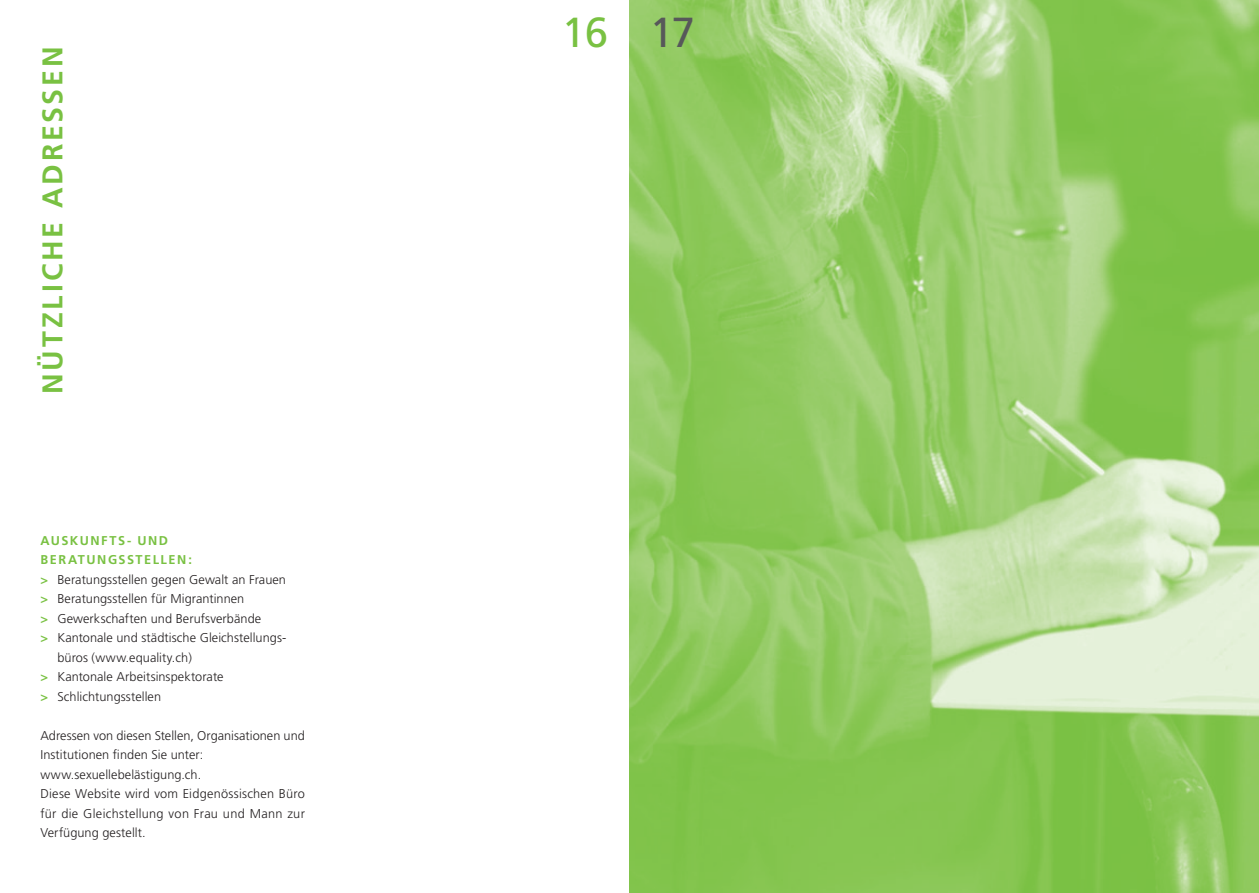
<style>
.page{position:relative;width:1259px;height:893px;background:#fff}
.page>*{position:absolute;margin:0;border:0;box-sizing:border-box;transform-origin:0 0}
.t1{font:42px "Frutiger";color:#79c142}
.t2{font:700 28.5px "Frutiger";letter-spacing:.105em;color:#79c142}
.t3{font:300 12.75px/19.5px "Frutiger";letter-spacing:.005em;color:#231f20}
.t4{font:700 12.75px "Frutiger";letter-spacing:.12em;color:#79c142}
.s1{font-weight:700;color:#79c142}
.s2{color:#57585a}
</style>
<div class="page">
<img style="left:629px;top:0;width:630px;height:893px">
<h2 class="t2" style="left:36px;top:394px;width:349px;rotate:-90deg">NÜTZLICHE ADRESSEN</h2>
<p class="t4" style="left:40px;top:533px;width:129px">AUSKUNF TS- UND</p>
<p class="t4" style="left:40px;top:552px;width:153px">BERATUNGSSTELLEN:</p>
<p class="t3" style="left:40px;top:569px;width:247px"><span class="s1">&gt;</span> Beratungsstellen gegen Gewalt an Frauen</p>
<p class="t3" style="left:40px;top:589px;width:205px"><span class="s1">&gt;</span> Beratungsstellen für Migrantinnen</p>
<p class="t3" style="left:40px;top:608px;width:222px"><span class="s1">&gt;</span> Gewerkschaften und Berufsverbände</p>
<p class="t3" style="left:40px;top:628px;width:247px"><span class="s1">&gt;</span> Kantonale und städtische Gleichstellungs-</p>
<p class="t3" style="left:57px;top:647px;width:136px">büros (www.equality.ch)</p>
<p class="t3" style="left:40px;top:667px;width:185px"><span class="s1">&gt;</span> Kantonale Arbeitsinspektorate</p>
<p class="t3" style="left:40px;top:686px;width:122px"><span class="s1">&gt;</span> Schlichtungsstellen</p>
<p class="t3" style="left:40px;top:725px;width:266px">Adressen von diesen Stellen, Organisationen und Institutionen finden Sie unter: www.sexuellebelästigung.ch.<br>Diese Website wird vom Eidgenössischen Büro für die Gleichstellung von Frau und Mann zur Verfügung gestellt.</p>
<h1 class="t1" style="left:562px;top:7px;width:135px">16 <span class="s2">17</span></h1>
</div>
